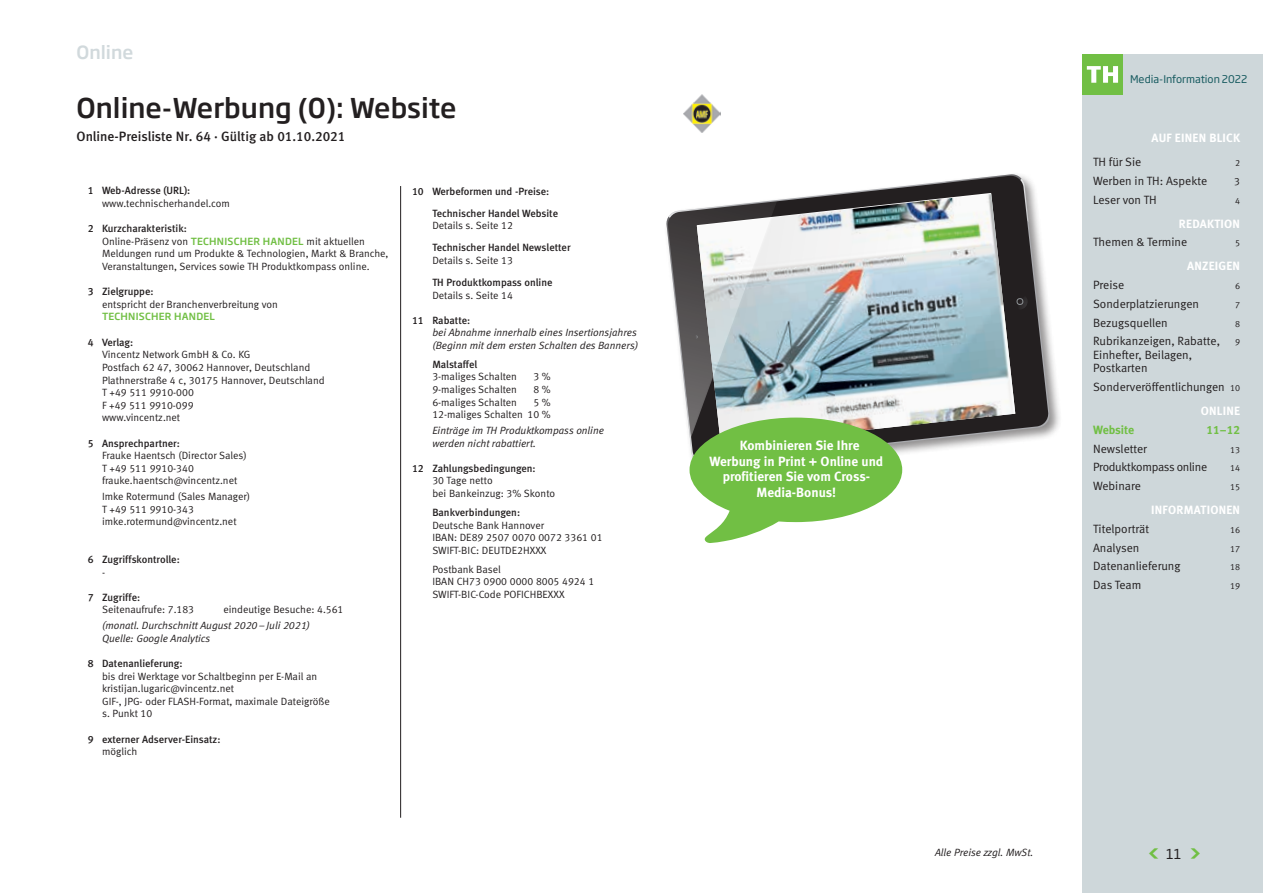
<style>
.page{position:relative;width:1263px;height:893px;background:#fff}
.page>*{position:absolute;margin:0;border:0;box-sizing:border-box;transform-origin:0 0}
.t1{font:500 27px "Soho Gothic Pro";color:#231f20}
.t2{font:700 19.5px "Soho Gothic Pro";color:#71bf44}
.t3{font:500 18px "Soho Gothic Pro";color:#d1d9dc}
.t4{font:13.5px "Meta Medium LF";color:#231f20}
.t5{font:13.35px/15.6px "Meta Bold LF";color:#fff;text-align:center}
.t6{font:12px/13.5px "Meta Normal LF";color:#231f20}
.t7{font:12px "Meta Bold LF";letter-spacing:.02em;color:#fff}
.t8{font:12px "Meta Normal LF";letter-spacing:-.025em;color:#231f20}
.t9{font:12px "Meta Bold LF";letter-spacing:-.005em;color:#71bf44}
.t10{font:10.5px/12.6px "Meta Normal LF";color:#231f20}
.t11{font:10.5px "Meta Medium LF";color:#231f20}
.t12{font:italic 10.5px/12.6px "Meta Normal LF";color:#231f20}
.t13{font:500 10.5px "Meta";color:#231f20}
.t14{font:10.5px "Soho Gothic Pro";color:#165a5f}
.t15{font:500 9.75px "Soho Gothic Pro";letter-spacing:.025em;color:#71bf44}
.t16{font:9px "Meta Normal LF";color:#231f20}
.s1{font-family:"Soho Gothic Pro";font-weight:500;font-size:9.75px;color:#71bf44}
.s2{font-size:9px}
.s3{font-weight:400;font-size:13.5px;color:#231f20}
</style>
<div class="page">
<div style="left:1082px;top:54px;width:181px;height:839px;background:#ced7da"></div>
<div style="left:1082px;top:54px;width:41px;height:41px;background:#71bf44"></div>
<svg style="left:1087px;top:66px;width:31px;height:17px"></svg>
<img style="left:683px;top:95px;width:38px;height:37px">
<hr style="left:400px;top:186px;width:1px;height:632px;background:#231f20">
<div style="left:664px;top:172px;width:399px;height:305px;background:#231f20;opacity:.5"></div>
<svg style="left:931px;top:174px;width:119px;height:63px"></svg>
<svg style="left:902px;top:175px;width:147px;height:288px"></svg>
<svg style="left:1015px;top:293px;width:13px;height:17px"></svg>
<img style="left:902px;top:194px;width:113px;height:252px">
<img style="left:902px;top:192px;width:77px;height:253px">
<svg style="left:666px;top:174px;width:236px;height:369px"></svg>
<h3 class="t3" style="left:77px;top:38px;width:58px">Online</h3>
<h1 class="t1" style="left:77px;top:87px;width:381px">Online-Werbung (0): Website</h1>
<p class="t4" style="left:77px;top:128px;width:270px">Online-Preisliste Nr. 64 ∙ Gültig ab 01.10.2021</p>
<p class="t11" style="left:88px;top:185px;width:104px">1 Web-Adresse (URL):</p>
<p class="t10" style="left:102px;top:197px;width:129px">www.technischerhandel.com</p>
<p class="t11" style="left:88px;top:223px;width:101px">2 Kurzcharakteristik:</p>
<p class="t10" style="left:102px;top:235px;width:288px">Online-Präsenz von <span class="s1">TECHNISCHER HANDEL</span> mit aktuellen<br>Meldungen rund um Produkte &amp; Technologien, Markt &amp; Branche,<br>Veranstaltungen, Services sowie TH Produktkompass online.</p>
<p class="t11" style="left:88px;top:286px;width:67px">3 Zielgruppe:</p>
<p class="t10" style="left:102px;top:298px;width:177px">entspricht der Branchenverbreitung von</p>
<p class="t15" style="left:102px;top:309px;width:115px">TECHNISCHER HANDEL</p>
<p class="t11" style="left:88px;top:336px;width:47px">4 Verlag:</p>
<p class="t10" style="left:102px;top:348px;width:224px">Vincentz Network GmbH &amp; Co. KG<br>Postfach 62 47, 30062 Hannover, Deutschland<br>Plathnerstraße 4 c, 30175 Hannover, Deutschland<br>T +49 511 9910-000<br>F +49 511 9910-099<br>www.vincentz.net</p>
<p class="t11" style="left:88px;top:437px;width:94px">5 Ansprechpartner:</p>
<p class="t10" style="left:102px;top:449px;width:146px">Frauke Haentsch (Director Sales)<br>T +49 511 9910-340 frauke.haentsch@vincentz.net</p>
<p class="t10" style="left:102px;top:490px;width:149px">Imke Rotermund (Sales Manager)<br>T +49 511 9910-343 imke.rotermund@vincentz.net</p>
<p class="t11" style="left:88px;top:553px;width:94px">6 Zugriffskontrolle:</p>
<p class="t10" style="left:102px;top:566px;width:5px">-</p>
<p class="t11" style="left:88px;top:591px;width:54px">7 Zugriffe:</p>
<p class="t10" style="left:102px;top:603px;width:94px">Seitenaufrufe: 7.183</p>
<p class="t10" style="left:223px;top:603px;width:122px">eindeutige Besuche: 4.561</p>
<p class="t12" style="left:102px;top:619px;width:209px">(monatl. Durchschnitt August 2020–Juli 2021)<br>Quelle: Google Analytics</p>
<p class="t11" style="left:88px;top:657px;width:97px">8 Datenanlieferung:</p>
<p class="t10" style="left:102px;top:670px;width:229px">bis drei Werktage vor Schaltbeginn per E-Mail an kristijan.lugaric@vincentz.net<br>GIF-, JPG- oder FLASH-Format, maximale Dateigröße s. Punkt 10</p>
<p class="t11" style="left:88px;top:733px;width:134px">9 externer Adserver-Einsatz:</p>
<p class="t10" style="left:102px;top:745px;width:37px">möglich</p>
<p class="t11" style="left:412px;top:185px;width:139px">10 Werbeformen und -Preise:</p>
<p class="t13" style="left:432px;top:207px;width:127px">Technischer Handel Website</p>
<p class="t10" style="left:432px;top:219px;width:82px">Details s. Seite 12</p>
<p class="t13" style="left:432px;top:242px;width:140px">Technischer Handel Newsletter</p>
<p class="t10" style="left:432px;top:254px;width:82px">Details s. Seite 13</p>
<p class="t11" style="left:432px;top:276px;width:122px">TH Produktkompass online</p>
<p class="t10" style="left:432px;top:288px;width:82px">Details s. Seite 14</p>
<p class="t11" style="left:412px;top:314px;width:60px">11 Rabatte:</p>
<p class="t12" style="left:432px;top:326px;width:207px">bei Abnahme innerhalb eines Insertionsjahres (Beginn mit dem ersten Schalten des Banners)</p>
<p class="t11" style="left:432px;top:358px;width:47px">Malstaffel</p>
<p class="t10" style="left:432px;top:370px;width:86px">3-maliges Schalten</p>
<p class="t10" style="left:533px;top:370px;width:19px">3 %</p>
<p class="t10" style="left:432px;top:383px;width:86px">9-maliges Schalten</p>
<p class="t10" style="left:533px;top:383px;width:19px">8 %</p>
<p class="t10" style="left:432px;top:396px;width:86px">6-maliges Schalten</p>
<p class="t10" style="left:432px;top:396px;width:120px;text-align:right">5 %<br>12-maliges Schalten 10 %</p>
<p class="t12" style="left:432px;top:424px;width:173px">Einträge im TH Produktkompass online werden nicht rabattiert.</p>
<p class="t11" style="left:412px;top:462px;width:125px">12 Zahlungsbedingungen:</p>
<p class="t10" style="left:432px;top:474px;width:124px">30 Tage netto<br>bei Bankeinzug: 3% Skonto</p>
<p class="t11" style="left:432px;top:506px;width:89px">Bankverbindungen:</p>
<p class="t10" style="left:432px;top:518px;width:172px">Deutsche Bank Hannover<br>IBAN: DE89 2507 0070 0072 3361 01<br>SWIFT-BIC: DEUTDE2HXXX</p>
<p class="t10" style="left:432px;top:562px;width:163px">Postbank Basel<br>IBAN CH73 0900 0000 8005 4924 1<br>SWIFT-BIC-Code POFICHBEXXX</p>
<p class="t5" style="left:709px;top:438px;width:175px">Kombinieren Sie Ihre<br>Werbung in Print + Online und profitieren Sie vom Cross-<br>Media-Bonus!</p>
<p class="t14" style="left:1130px;top:71px;width:119px">Media-Information 2022</p>
<p class="t7" style="left:1152px;top:131px;width:90px">AUF EINEN BLICK</p>
<p class="t6" style="left:1093px;top:155px;width:50px">TH für Sie</p>
<p class="t16" style="left:1235px;top:158px;width:7px">2</p>
<p class="t6" style="left:1093px;top:174px;width:116px">Werben in TH: Aspekte</p>
<p class="t10" style="left:1234px;top:175px;width:7px">3</p>
<p class="t6" style="left:1093px;top:193px;width:65px">Leser von TH</p>
<p class="t16" style="left:1235px;top:195px;width:7px">4</p>
<p class="t7" style="left:1179px;top:216px;width:63px">REDAKTION</p>
<p class="t6" style="left:1093px;top:235px;width:96px">Themen &amp; Termine</p>
<p class="t16" style="left:1235px;top:238px;width:7px">5</p>
<p class="t7" style="left:1187px;top:259px;width:54px">ANZEIGEN</p>
<p class="t6" style="left:1093px;top:278px;width:33px">Preise</p>
<p class="t16" style="left:1235px;top:281px;width:7px">6</p>
<p class="t6" style="left:1093px;top:297px;width:107px">Sonderplatzierungen</p>
<p class="t16" style="left:1235px;top:300px;width:7px">7</p>
<p class="t6" style="left:1093px;top:316px;width:76px">Bezugsquellen</p>
<p class="t16" style="left:1235px;top:318px;width:7px">8</p>
<p class="t6" style="left:1093px;top:334px;width:128px">Rubrikanzeigen, Rabatte,</p>
<p class="t16" style="left:1235px;top:337px;width:7px">9</p>
<p class="t6" style="left:1093px;top:348px;width:101px">Einhefter, Beilagen,<br>Postkarten</p>
<p class="t6" style="left:1093px;top:380px;width:149px">Sonderveröffentlichungen <span class="s2">10</span></p>
<p class="t7" style="left:1201px;top:404px;width:41px">ONLINE</p>
<p class="t9" style="left:1093px;top:423px;width:43px">Website</p>
<p class="t9" style="left:1206px;top:423px;width:35px">11–12</p>
<p class="t6" style="left:1093px;top:442px;width:55px">Newsletter</p>
<p class="t16" style="left:1230px;top:444px;width:12px">13</p>
<p class="t8" style="left:1093px;top:460px;width:116px">Produktkompass online</p>
<p class="t16" style="left:1230px;top:463px;width:12px">14</p>
<p class="t6" style="left:1093px;top:479px;width:49px">Webinare</p>
<p class="t16" style="left:1230px;top:482px;width:12px">15</p>
<p class="t7" style="left:1151px;top:503px;width:90px">INFORMATIONEN</p>
<p class="t6" style="left:1093px;top:522px;width:58px">Titelporträt</p>
<p class="t16" style="left:1230px;top:525px;width:12px">16</p>
<p class="t6" style="left:1093px;top:541px;width:48px">Analysen</p>
<p class="t16" style="left:1230px;top:543px;width:12px">17</p>
<p class="t6" style="left:1093px;top:559px;width:89px">Datenanlieferung</p>
<p class="t16" style="left:1230px;top:562px;width:12px">18</p>
<p class="t6" style="left:1093px;top:578px;width:50px">Das Team</p>
<p class="t16" style="left:1230px;top:581px;width:12px">19</p>
<p class="t12" style="left:935px;top:846px;width:100px">Alle Preise zzgl. MwSt.</p>
<h2 class="t2" style="left:1147px;top:838px;width:56px">&lt;<span class="s3">11</span> &gt;</h2>
</div>
